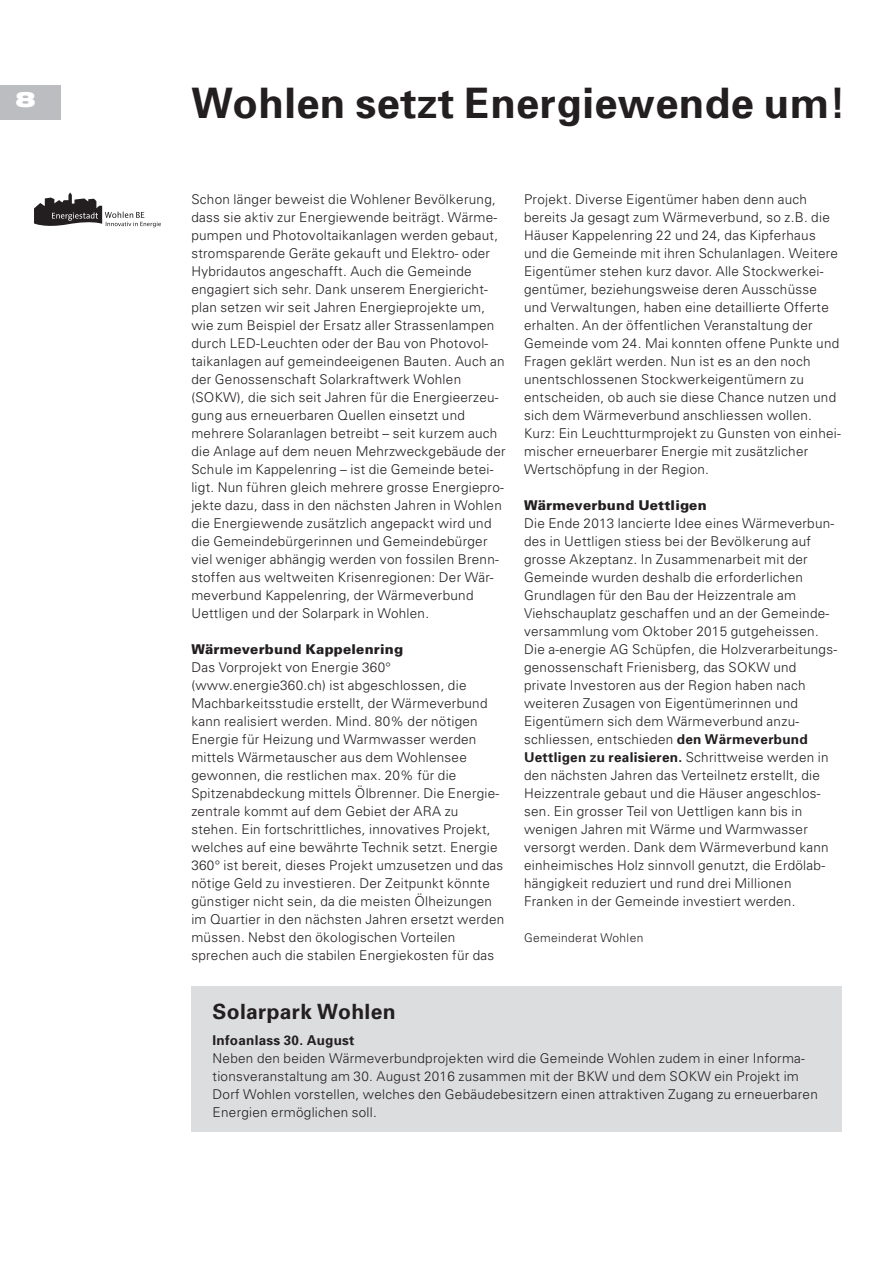
<style>
.page{position:relative;width:893px;height:1263px;background:#fff}
.page>*{position:absolute;margin:0;border:0;box-sizing:border-box;transform-origin:0 0}
.t1{font:700 42px "Univers";letter-spacing:.01em;color:#231f20}
.t2{font:700 21px "Univers";letter-spacing:.015em;color:#231f20}
.t3{font:900 expanded 21px "Helvetica Neue LT Com";color:#fff}
.t4{font:300 13.5px/18px "Univers";letter-spacing:.02em;color:#231f20}
.t5{font:900 13.5px "Univers";letter-spacing:.015em;color:#231f20}
.t6{font:700 13.5px "Univers";letter-spacing:.02em;color:#231f20}
.t7{font:300 12px "Univers";letter-spacing:.03em;color:#231f20}
.s1{font-weight:700}
</style>
<div class="page">
<div style="left:0;top:85px;width:61px;height:35px;background:#bcbdc0"></div>
<div style="left:191px;top:986px;width:651px;height:146px;background:#dcdddf"></div>
<svg style="left:34px;top:192px;width:127px;height:36px"></svg>
<h2 class="t3" style="left:15px;top:86px;width:22px">8</h2>
<h1 class="t1" style="left:191px;top:76px;width:656px">Wohlen setzt Energiewende um!</h1>
<p class="t4" style="left:191px;top:190px;width:316px">Schon länger beweist die Wohlener Bevölkerung, dass sie aktiv zur Energiewende beiträgt. Wärme&shy;pumpen und Photovoltaikanlagen werden gebaut, stromsparende Geräte gekauft und Elektro- oder Hybridautos angeschafft. Auch die Gemeinde engagiert sich sehr. Dank unserem Energiericht&shy;plan setzen wir seit Jahren Energieprojekte um, wie zum Beispiel der Ersatz aller Strassenlampen durch LED-Leuchten oder der Bau von Photovol&shy;taikanlagen auf gemeindeeigenen Bauten. Auch an der Genossenschaft Solarkraftwerk Wohlen (SOKW), die sich seit Jahren für die Energieerzeu&shy;gung aus erneuerbaren Quellen einsetzt und mehrere Solaranlagen betreibt – seit kurzem auch die Anlage auf dem neuen Mehrzweckgebäude der Schule im Kappelenring – ist die Gemeinde betei&shy;ligt. Nun führen gleich mehrere grosse Energiepro&shy;jekte dazu, dass in den nächsten Jahren in Wohlen die Energiewende zusätzlich angepackt wird und die Gemeindebürgerinnen und Gemeindebürger viel weniger abhängig werden von fossilen Brenn&shy;stoffen aus weltweiten Krisenregionen: Der Wär&shy;meverbund Kappelenring, der Wärmeverbund Uettligen und der Solarpark in Wohlen.</p>
<p class="t5" style="left:191px;top:641px;width:213px">Wärmeverbund Kappelenring</p>
<p class="t4" style="left:191px;top:658px;width:314px">Das Vorprojekt von Energie 360° (www.energie360.ch) ist abgeschlossen, die Machbarkeitsstudie erstellt, der Wärmeverbund kann realisiert werden. Mind. 80% der nötigen Energie für Heizung und Warmwasser werden mittels Wärmetauscher aus dem Wohlensee gewonnen, die restlichen max. 20% für die Spitzenabdeckung mittels Ölbrenner. Die Energie&shy;zentrale kommt auf dem Gebiet der ARA zu stehen. Ein fortschrittliches, innovatives Projekt, welches auf eine bewährte Technik setzt. Energie 360° ist bereit, dieses Projekt umzusetzen und das nötige Geld zu investieren. Der Zeitpunkt könnte günstiger nicht sein, da die meisten Ölheizungen im Quartier in den nächsten Jahren ersetzt werden müssen. Nebst den ökologischen Vorteilen sprechen auch die stabilen Energiekosten für das</p>
<p class="t4" style="left:524px;top:190px;width:318px">Projekt. Diverse Eigentümer haben denn auch bereits Ja gesagt zum Wärmeverbund, so z.B. die Häuser Kappelenring 22 und 24, das Kipferhaus und die Gemeinde mit ihren Schulanlagen. Weitere Eigentümer stehen kurz davor. Alle Stockwerkei&shy;gentümer, beziehungsweise deren Ausschüsse und Verwaltungen, haben eine detaillierte Offerte erhalten. An der öffentlichen Veranstaltung der Gemeinde vom 24. Mai konnten offene Punkte und Fragen geklärt werden. Nun ist es an den noch unentschlossenen Stockwerkeigentümern zu entscheiden, ob auch sie diese Chance nutzen und sich dem Wärmeverbund anschliessen wollen.<br>Kurz: Ein Leuchtturmprojekt zu Gunsten von einhei&shy;mischer erneuerbarer Energie mit zusätzlicher Wertschöpfung in der Region.</p>
<p class="t5" style="left:524px;top:497px;width:184px">Wärmeverbund Uettligen</p>
<p class="t4" style="left:524px;top:514px;width:315px">Die Ende 2013 lancierte Idee eines Wärmeverbun&shy;des in Uettligen stiess bei der Bevölkerung auf grosse Akzeptanz. In Zusammenarbeit mit der Gemeinde wurden deshalb die erforderlichen Grundlagen für den Bau der Heizzentrale am Viehschauplatz geschaffen und an der Gemeinde&shy;versammlung vom Oktober 2015 gutgeheissen.<br>Die a-energie AG Schüpfen, die Holzverarbeitungs&shy;genossenschaft Frienisberg, das SOKW und private Investoren aus der Region haben nach weiteren Zusagen von Eigentümerinnen und Eigentümern sich dem Wärmeverbund anzu&shy;schliessen, entschieden <span class="s1">den Wärmeverbund Uettligen zu realisieren.</span> Schrittweise werden in den nächsten Jahren das Verteilnetz erstellt, die Heizzentrale gebaut und die Häuser angeschlos&shy;sen. Ein grosser Teil von Uettligen kann bis in wenigen Jahren mit Wärme und Warmwasser versorgt werden. Dank dem Wärmeverbund kann einheimisches Holz sinnvoll genutzt, die Erdölab&shy;hängigkeit reduziert und rund drei Millionen Franken in der Gemeinde investiert werden.</p>
<p class="t7" style="left:524px;top:931px;width:121px">Gemeinderat Wohlen</p>
<h2 class="t2" style="left:213px;top:998px;width:184px">Solarpark Wohlen</h2>
<p class="t6" style="left:213px;top:1032px;width:143px">Infoanlass 30. August</p>
<p class="t4" style="left:213px;top:1049px;width:607px">Neben den beiden Wärmeverbundprojekten wird die Gemeinde Wohlen zudem in einer Informa&shy;tionsveranstaltung am 30. August 2016 zusammen mit der BKW und dem SOKW ein Projekt im Dorf Wohlen vorstellen, welches den Gebäudebesitzern einen attraktiven Zugang zu erneuerbaren Energien ermöglichen soll.</p>
</div>
